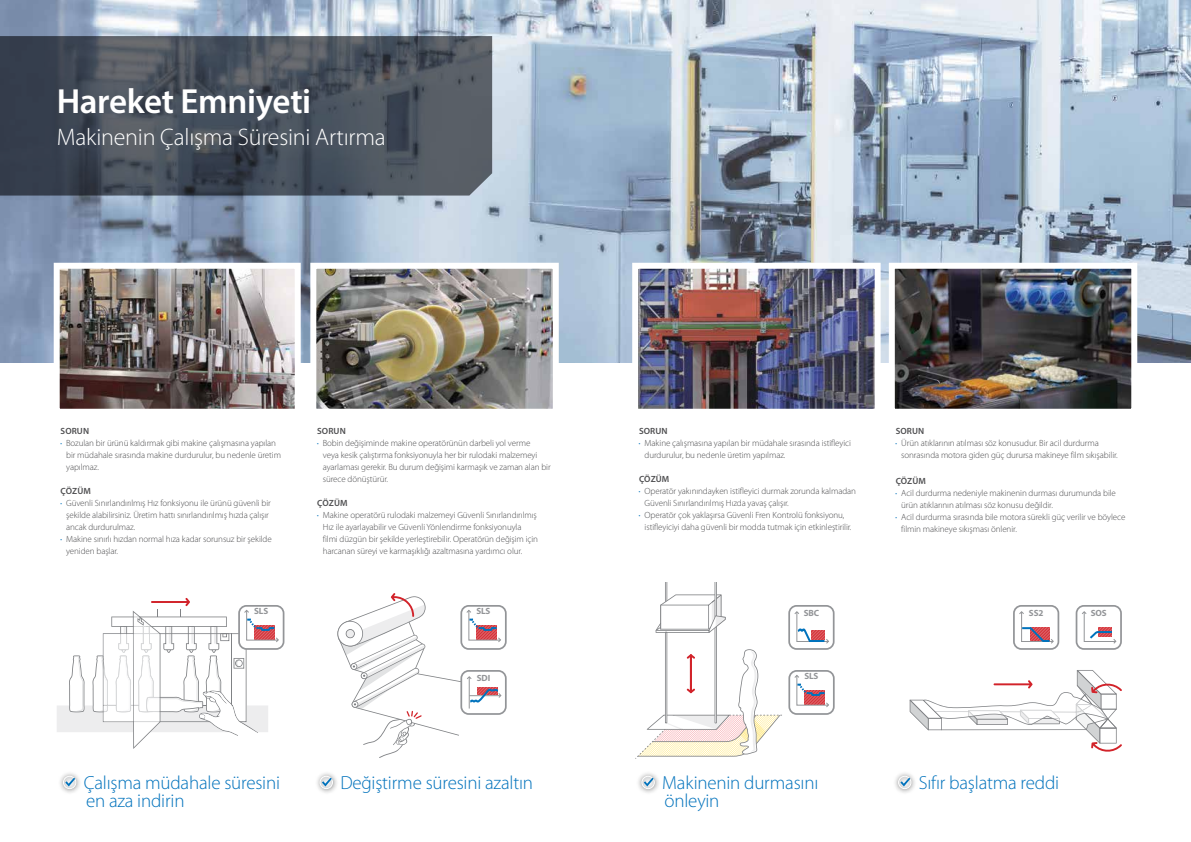
<style>
.page{position:relative;width:1191px;height:842px;background:#fff}
.page>*{position:absolute;margin:0;border:0;box-sizing:border-box;transform-origin:0 0}
.t1{font:600 35px "Myriad Pro";letter-spacing:-.01em;color:#fff}
.t2{font:300 24px "Myriad Pro";letter-spacing:-.01em;color:#fff}
.t3{font:300 19px/18px "Myriad Pro";letter-spacing:-.01em;color:#0072bc}
.t4{font:300 9px/12px "Myriad Pro";letter-spacing:-.01em;color:#4d4d4f}
.t5{font:600 9px "Myriad Pro";letter-spacing:.01em;color:#4d4d4f}
.t6{font:700 9px "Myriad Pro";letter-spacing:-.01em;color:#939598}
.s1{font-weight:600;font-size:5px;color:#0072bc}
</style>
<div class="page">
<svg style="left:635px;top:582px;width:147px;height:177px"></svg>
<img style="left:0;top:0;width:1191px;height:363px">
<img style="left:639px;top:270px;width:234px;height:138px">
<div style="left:632px;top:263px;width:248px;height:152px;border:6px solid #fff"></div>
<img style="left:61px;top:270px;width:233px;height:138px">
<div style="left:54px;top:263px;width:247px;height:152px;border:6px solid #fff"></div>
<img style="left:317px;top:270px;width:235px;height:138px">
<div style="left:310px;top:263px;width:249px;height:152px;border:6px solid #fff"></div>
<img style="left:895px;top:270px;width:235px;height:138px">
<div style="left:888px;top:263px;width:249px;height:152px;border:6px solid #fff"></div>
<svg style="left:0;top:36px;width:492px;height:160px;background:#48505b"></svg>
<div style="left:314px;top:770px;width:25px;height:25px;background:#000;opacity:.55"></div>
<div style="left:320px;top:776px;width:13px;height:13px;border:1px solid #fff;border-radius:50%"></div>
<svg style="left:320px;top:776px;width:12px;height:13px"></svg>
<div style="left:636px;top:770px;width:24px;height:25px;background:#000;opacity:.55"></div>
<svg style="left:642px;top:776px;width:12px;height:13px"></svg>
<div style="left:892px;top:770px;width:25px;height:25px;background:#000;opacity:.55"></div>
<svg style="left:898px;top:776px;width:13px;height:13px"></svg>
<div style="left:58px;top:770px;width:24px;height:25px;background:#000;opacity:.55"></div>
<svg style="left:63px;top:776px;width:13px;height:13px"></svg>
<div style="left:238px;top:605px;width:46px;height:45px;border:2px solid #939598;border-radius:7px"></div>
<svg style="left:57px;top:598px;width:223px;height:151px"></svg>
<div style="left:460px;top:605px;width:46px;height:45px;border:2px solid #939598;border-radius:7px"></div>
<div style="left:460px;top:670px;width:46px;height:45px;border:2px solid #939598;border-radius:7px"></div>
<svg style="left:337px;top:593px;width:165px;height:165px"></svg>
<div style="left:1013px;top:605px;width:46px;height:45px;border:2px solid #939598;border-radius:7px"></div>
<svg style="left:1019px;top:611px;width:35px;height:33px"></svg>
<div style="left:1075px;top:605px;width:46px;height:45px;border:2px solid #939598;border-radius:7px"></div>
<svg style="left:1082px;top:611px;width:35px;height:33px"></svg>
<div style="left:788px;top:605px;width:46px;height:45px;border:2px solid #939598;border-radius:7px"></div>
<svg style="left:794px;top:611px;width:35px;height:33px"></svg>
<div style="left:788px;top:670px;width:46px;height:45px;border:2px solid #939598;border-radius:7px"></div>
<svg style="left:794px;top:675px;width:35px;height:32px"></svg>
<svg style="left:909px;top:670px;width:213px;height:82px"></svg>
<h1 class="t1" style="left:57px;top:79px;width:256px">Hareket Emniyeti</h1>
<h2 class="t2" style="left:57px;top:124px;width:330px">Makinenin Çalışma Süresini Artırma</h2>
<p class="t5" style="left:61px;top:425px;width:30px">SORUN</p>
<p class="t4" style="left:66px;top:437px;width:216px;text-indent:-6px"><span class="s1">•</span> Bozulan bir ürünü kaldırmak gibi makine çalışmasına yapılan bir müdahale sırasında makine durdurulur, bu nedenle üretim yapılmaz.</p>
<p class="t5" style="left:61px;top:485px;width:32px">ÇÖZÜM</p>
<p class="t4" style="left:66px;top:497px;width:206px;text-indent:-6px"><span class="s1">•</span> Güvenli Sınırlandırılmış Hız fonksiyonu ile ürünü güvenli bir şekilde alabilirsiniz. Üretim hattı sınırlandırılmış hızda çalışır ancak durdurulmaz.</p>
<p class="t4" style="left:66px;top:533px;width:207px;text-indent:-6px"><span class="s1">•</span> Makine sınırlı hızdan normal hıza kadar sorunsuz bir şekilde yeniden başlar.</p>
<p class="t5" style="left:317px;top:425px;width:30px">SORUN</p>
<p class="t4" style="left:323px;top:437px;width:229px;text-indent:-6px"><span class="s1">•</span> Bobin değişiminde makine operatörünün darbeli yol verme<br>veya kesik çalıştırma fonksiyonuyla her bir rulodaki malzemeyi ayarlaması gerekir. Bu durum değişimi karmaşık ve zaman alan bir sürece dönüştürür.</p>
<p class="t5" style="left:317px;top:497px;width:32px">ÇÖZÜM</p>
<p class="t4" style="left:323px;top:509px;width:217px;text-indent:-6px"><span class="s1">•</span> Makine operatörü rulodaki malzemeyi Güvenli Sınırlandırılmış Hız ile ayarlayabilir ve Güvenli Yönlendirme fonksiyonuyla filmi düzgün bir şekilde yerleştirebilir. Operatörün değişim için harcanan süreyi ve karmaşıklığı azaltmasına yardımcı olur.</p>
<p class="t6" style="left:254px;top:605px;width:16px">SLS</p>
<p class="t6" style="left:476px;top:605px;width:16px">SLS</p>
<p class="t6" style="left:477px;top:672px;width:15px">SDI</p>
<p class="t5" style="left:639px;top:425px;width:30px">SORUN</p>
<p class="t4" style="left:644px;top:437px;width:208px;text-indent:-6px"><span class="s1">•</span> Makine çalışmasına yapılan bir müdahale sırasında istifleyici durdurulur, bu nedenle üretim yapılmaz.</p>
<p class="t5" style="left:639px;top:473px;width:32px">ÇÖZÜM</p>
<p class="t4" style="left:644px;top:485px;width:213px;text-indent:-6px"><span class="s1">•</span> Operatör yakınındayken istifleyici durmak zorunda kalmadan<br>Güvenli Sınırlandırılmış Hızda yavaş çalışır.</p>
<p class="t4" style="left:644px;top:509px;width:208px;text-indent:-6px"><span class="s1">•</span> Operatör çok yaklaşırsa Güvenli Fren Kontrolü fonksiyonu, istifleyiciyi daha güvenli bir modda tutmak için etkinleştirilir.</p>
<p class="t5" style="left:895px;top:425px;width:30px">SORUN</p>
<p class="t4" style="left:901px;top:437px;width:218px;text-indent:-6px"><span class="s1">•</span> Ürün atıklarının atılması söz konusudur. Bir acil durdurma sonrasında motora giden güç durursa makineye film sıkışabilir.</p>
<p class="t5" style="left:895px;top:475px;width:32px">ÇÖZÜM</p>
<p class="t4" style="left:901px;top:487px;width:216px;text-indent:-6px"><span class="s1">•</span> Acil durdurma nedeniyle makinenin durması durumunda bile ürün atıklarının atılması söz konusu değildir.</p>
<p class="t4" style="left:901px;top:511px;width:226px;text-indent:-6px"><span class="s1">•</span> Acil durdurma sırasında bile motora sürekli güç verilir ve böylece filmin makineye sıkışması önlenir.</p>
<p class="t6" style="left:803px;top:607px;width:17px">SBC</p>
<p class="t6" style="left:1029px;top:607px;width:16px">SS2</p>
<p class="t6" style="left:1090px;top:607px;width:17px">SOS</p>
<p class="t6" style="left:804px;top:670px;width:16px">SLS</p>
<h3 class="t3" style="left:84px;top:774px;width:198px">Çalışma müdahale süresini</h3>
<h3 class="t3" style="left:919px;top:774px;width:142px">Sıfır başlatma reddi</h3>
<h3 class="t3" style="left:86px;top:792px;width:100px">en aza indirin</h3>
<h3 class="t3" style="left:340px;top:774px;width:194px">Değiştirme süresini azaltın</h3>
<h3 class="t3" style="left:662px;top:774px;width:158px">Makinenin durmasını önleyin</h3>
</div>
